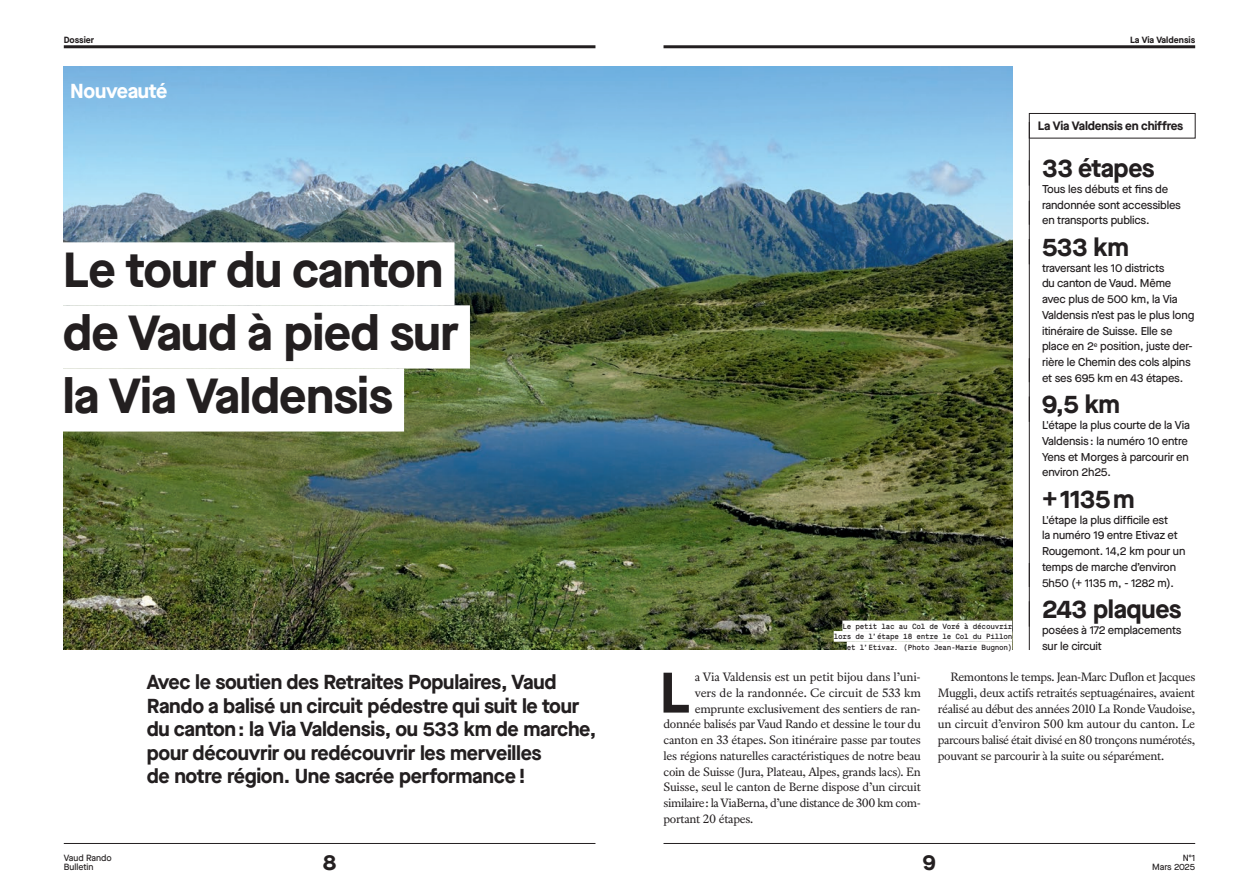
<style>
.page{position:relative;width:1259px;height:893px;background:#fff}
.page>*{position:absolute;margin:0;border:0;box-sizing:border-box;transform-origin:0 0}
.t1{font:700 57px "Maison Neue";color:#231f20}
.t2{font:700 49.2px/63px "Maison Neue";letter-spacing:-.015em;color:#231f20}
.t3{font:700 25.5px "Maison Neue";letter-spacing:-.015em;color:#231f20}
.t4{font:700 21.75px "Maison Neue";color:#231f20}
.t5{font:700 20.25px/23.7px "Maison Neue";letter-spacing:-.015em;color:#231f20}
.t6{font:700 20.25px "Maison Neue";letter-spacing:-.015em;color:#fff}
.t7{font:700 12.15px "Maison Neue";letter-spacing:-.015em;color:#231f20}
.t8{font:12px/15.8px "Register";letter-spacing:-.02em;color:#231f20;text-align:justify}
.t9{font:500 11.4px/15.8px "Maison Neue";letter-spacing:-.015em;color:#231f20}
.t10{font:500 9px/9px "Maison Neue";color:#231f20}
.t11{font:700 9px "Maison Neue";color:#231f20}
.t12{font:7.5px/10.5px "Maison Mono Custom OK";letter-spacing:-.04em;color:#231f20;text-align:right}
</style>
<div class="page">
<img style="left:64px;top:67px;width:948px;height:583px">
<hr style="left:64px;top:45px;width:531px;height:3px;background:#231f20">
<hr style="left:64px;top:843px;width:531px;height:1px;background:#231f20">
<hr style="left:663px;top:45px;width:532px;height:3px;background:#231f20">
<hr style="left:663px;top:843px;width:532px;height:1px;background:#231f20">
<div style="left:1029px;top:113px;width:166px;height:25px;border:1px solid #231f20"></div>
<hr style="left:1029px;top:122px;width:1px;height:64px;background:#231f20">
<hr style="left:1029px;top:160px;width:1px;height:65px;background:#231f20">
<hr style="left:1029px;top:201px;width:1px;height:63px;background:#231f20">
<hr style="left:1029px;top:239px;width:1px;height:143px;background:#231f20">
<hr style="left:1029px;top:358px;width:1px;height:64px;background:#231f20">
<hr style="left:1029px;top:396px;width:1px;height:191px;background:#231f20">
<hr style="left:1029px;top:563px;width:1px;height:64px;background:#231f20">
<hr style="left:1029px;top:601px;width:1px;height:49px;background:#231f20">
<div style="left:842px;top:620px;width:170px;height:11px;background:#fff"></div>
<div style="left:833px;top:631px;width:179px;height:11px;background:#fff"></div>
<div style="left:846px;top:641px;width:166px;height:11px;background:#fff"></div>
<div style="left:63px;top:242px;width:391px;height:63px;background:#fff"></div>
<div style="left:63px;top:305px;width:407px;height:63px;background:#fff"></div>
<div style="left:63px;top:368px;width:341px;height:63px;background:#fff"></div>
<p class="t11" style="left:64px;top:33px;width:32px">Dossier</p>
<p class="t11" style="left:1130px;top:33px;width:67px">La Via Valdensis</p>
<h3 class="t6" style="left:70px;top:77px;width:99px">Nouveauté</h3>
<h2 class="t2" style="left:63px;top:237px;width:398px">Le tour du canton de Vaud à pied sur la Via Valdensis</h2>
<h3 class="t5" style="left:147px;top:669px;width:451px">Avec le soutien des Retraites Populaires, Vaud Rando a balisé un circuit pédestre qui suit le tour du canton : la Via Valdensis, ou 533 km de marche, pour découvrir ou redécouvrir les merveilles<br>de notre région. Une sacrée performance !</h3>
<p class="t12" style="left:833px;top:621px;width:180px">Le petit lac au Col de Voré à découvrir lors de l’étape 18 entre le Col du Pillon et l’Etivaz. (Photo Jean-Marie Bugnon)</p>
<p class="t7" style="left:1037px;top:117px;width:147px">La Via Valdensis en chiffres</p>
<h3 class="t3" style="left:1042px;top:150px;width:114px">33 étapes</h3>
<p class="t9" style="left:1042px;top:181px;width:140px">Tous les débuts et fins de randonnée sont accessibles en transports publics.</p>
<h3 class="t3" style="left:1042px;top:229px;width:88px">533 km</h3>
<p class="t9" style="left:1042px;top:259px;width:154px">traversant les 10 districts<br>du canton de Vaud. Même avec plus de 500 km, la Via<br>Valdensis n’est pas le plus long itinéraire de Suisse. Elle se place en 2<sup>e</sup> position, juste der&shy;rière le Chemin des cols alpins et ses 695 km en 43 étapes.</p>
<h3 class="t3" style="left:1042px;top:386px;width:80px">9,5 km</h3>
<p class="t9" style="left:1042px;top:417px;width:149px">L'étape la plus courte de la Via<br>Valdensis : la numéro 10 entre<br>Yens et Morges à parcourir en environ 2h25.</p>
<h3 class="t3" style="left:1042px;top:481px;width:94px">+ 1135 m</h3>
<p class="t9" style="left:1042px;top:511px;width:145px">L'étape la plus difficile est<br>la numéro 19 entre Etivaz et<br>Rougemont. 14,2 km pour un temps de marche d’environ<br>5h50 (+ 1135 m, - 1282 m).</p>
<h3 class="t3" style="left:1042px;top:591px;width:141px">243 plaques</h3>
<p class="t9" style="left:1042px;top:622px;width:141px">posées à 172 emplacements sur le circuit</p>
<h1 class="t1" style="left:659px;top:652px;width:32px">L</h1>
<p class="t8" style="left:695px;top:669px;width:228px">a Via Valdensis est un petit bijou dans l’uni-</p>
<p class="t8" style="left:695px;top:685px;width:228px">vers de la randonnée. Ce circuit de 533 km</p>
<p class="t8" style="left:695px;top:701px;width:228px">emprunte exclusivement des sentiers de ran-</p>
<p class="t8" style="left:663px;top:716px;width:259px">donnée balisés par Vaud Rando et dessine le tour du</p>
<p class="t8" style="left:663px;top:732px;width:259px">canton en 33 étapes. Son itinéraire passe par toutes</p>
<p class="t8" style="left:663px;top:748px;width:259px">les régions naturelles caractéristiques de notre beau</p>
<p class="t8" style="left:663px;top:764px;width:259px">coin de Suisse (Jura, Plateau, Alpes, grands lacs). En</p>
<p class="t8" style="left:663px;top:779px;width:259px">Suisse, seul le canton de Berne dispose d’un circuit</p>
<p class="t8" style="left:663px;top:795px;width:259px">similaire: la ViaBerna, d’une distance de 300 km com-</p>
<p class="t8" style="left:663px;top:811px;width:91px">portant 20 étapes.</p>
<p class="t8" style="left:938px;top:669px;width:259px;text-indent:13px">Remontons le temps. Jean-Marc Duflon et Jacques Muggli, deux actifs retraités septuagénaires, avaient réalisé au début des années 2010 La Ronde Vaudoise, un circuit d’environ 500 km autour du canton. Le parcours balisé était divisé en 80 tronçons numérotés, pouvant se parcourir à la suite ou séparément.</p>
<p class="t10" style="left:64px;top:853px;width:50px">Vaud Rando<br>Bulletin</p>
<p class="t10" style="left:1152px;top:853px;width:45px;text-align:right">No1<br>Mars 2025</p>
<h3 class="t4" style="left:323px;top:847px;width:15px">8</h3>
<h3 class="t4" style="left:923px;top:847px;width:15px">9</h3>
</div>
